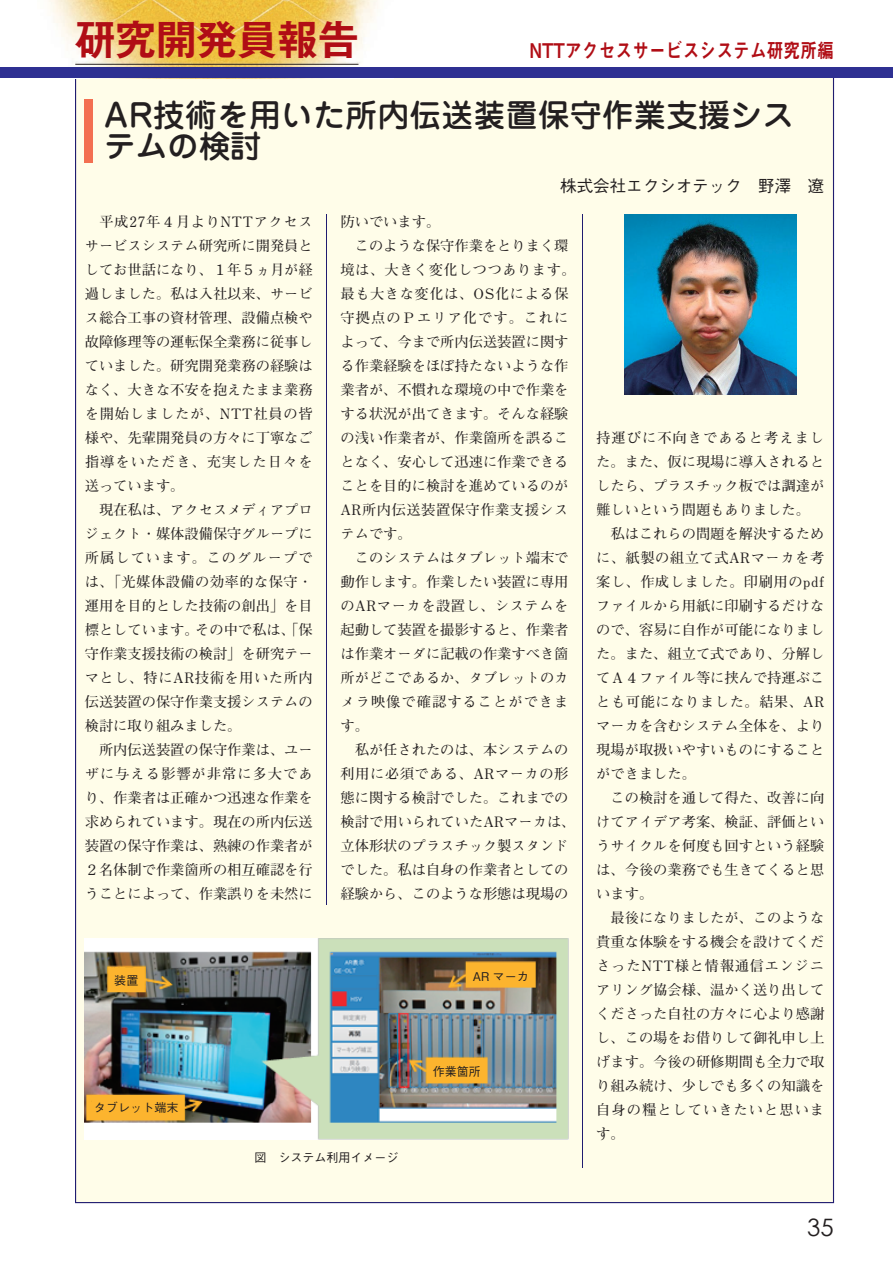
<style>
.page{position:relative;width:893px;height:1263px;background:#fff}
.page>*{position:absolute;margin:0;border:0;box-sizing:border-box;transform-origin:0 0}
.t1{font:700 40.5px "Gothic MB101 Pr 5 De";color:#b00d15}
.t2{font:500 31.5px/31.5px "Jun 34 Pro";letter-spacing:.02em;color:#231f20}
.t3{font:24px "Century Gothic";color:#231f20}
.t4{font:20.25px "Midashi Go Pr 5 MB31";color:#b00d15;scale:.83 1}
.t5{font:500 16.5px "Gothic BBB Pr 5";color:#231f20}
.t6{font:700 14.25px/24px "Futo Min A101 Pr 5";color:#231f20}
.t7{font:500 12.15px "Gothic BBB Pr 5";color:#231f20}
.t8{font:500 12px "Gothic BBB Pr 5";color:#231f20}
</style>
<div class="page">
<div style="left:75px;top:78px;width:759px;height:1125px;background:#fffde9"></div>
<img style="left:38px;top:0;width:355px;height:68px">
<hr style="left:582px;top:214px;width:1px;height:954px;background:#201c70">
<hr style="left:326px;top:215px;width:1px;height:690px;background:#201c70">
<img style="left:624px;top:214px;width:172px;height:180px">
<div style="left:0;top:68px;width:893px;height:10px;background:#2e3092"></div>
<div style="left:85px;top:99px;width:8px;height:63px;background:#f36f51"></div>
<img style="left:85px;top:939px;width:483px;height:200px">
<div style="left:111px;top:968px;width:28px;height:15px;background:#fcb42e"></div>
<div style="left:92px;top:1095px;width:85px;height:14px;background:#fcb42e"></div>
<div style="left:467px;top:963px;width:62px;height:20px;background:#fcb42e"></div>
<div style="left:428px;top:1058px;width:55px;height:15px;background:#fcb42e"></div>
<h1 class="t1" style="left:75px;top:6px;width:285px">研究開発員報告</h1>
<h3 class="t4" style="left:529px;top:34px;width:369px">NTTアクセスサービスシステム研究所編</h3>
<h2 class="t2" style="left:104px;top:96px;width:691px">AR技術を用いた所内伝送装置保守作業支援システムの検討</h2>
<p class="t5" style="left:560px;top:172px;width:265px">株式会社エクシオテック　野澤　遼</p>
<p class="t6" style="left:85px;top:208px;width:229px">　平成27年４月よりNTTアクセスサービスシステム研究所に開発員としてお世話になり、１年５ヵ月が経過しました。私は入社以来、サービス総合工事の資材管理、設備点検や故障修理等の運転保全業務に従事していました。研究開発業務の経験はなく、大きな不安を抱えたまま業務を開始しましたが、NTT社員の皆様や、先輩開発員の方々に丁寧なご指導をいただき、充実した日々を送っています。<br>　現在私は、アクセスメディアプロジェクト・媒体設備保守グループに所属しています。このグループでは、「光媒体設備の効率的な保守・運用を目的とした技術の創出」を目標としています。その中で私は、「保守作業支援技術の検討」を研究テーマとし、特にAR技術を用いた所内伝送装置の保守作業支援システムの検討に取り組みました。<br>　所内伝送装置の保守作業は、ユーザに与える影響が非常に多大であり、作業者は正確かつ迅速な作業を求められています。現在の所内伝送装置の保守作業は、熟練の作業者が<br>２名体制で作業箇所の相互確認を行うことによって、作業誤りを未然に</p>
<p class="t6" style="left:340px;top:208px;width:237px">防いでいます。<br>　このような保守作業をとりまく環境は、大きく変化しつつあります。最も大きな変化は、OS化による保守拠点のＰエリア化です。これによって、今まで所内伝送装置に関する作業経験をほぼ持たないような作業者が、不慣れな環境の中で作業をする状況が出てきます。そんな経験の浅い作業者が、作業箇所を誤ることなく、安心して迅速に作業できることを目的に検討を進めているのが<br>AR所内伝送装置保守作業支援システムです。<br>　このシステムはタブレット端末で動作します。作業したい装置に専用のARマーカを設置し、システムを起動して装置を撮影すると、作業者は作業オーダに記載の作業すべき箇所がどこであるか、タブレットのカメラ映像で確認することができます。<br>　私が任されたのは、本システムの利用に必須である、ARマーカの形態に関する検討でした。これまでの検討で用いられていたARマーカは、立体形状のプラスチック製スタンドでした。私は自身の作業者としての経験から、このような形態は現場の</p>
<p class="t7" style="left:114px;top:970px;width:26px">装置</p>
<p class="t7" style="left:473px;top:966px;width:57px">AR マーカ</p>
<p class="t7" style="left:94px;top:1097px;width:86px">タブレット端末</p>
<p class="t8" style="left:255px;top:1148px;width:145px">図　システム利用イメージ</p>
<p class="t7" style="left:433px;top:1061px;width:50px">作業箇所</p>
<p class="t6" style="left:596px;top:424px;width:230px">持運びに不向きであると考えました。また、仮に現場に導入されるとしたら、プラスチック板では調達が難しいという問題もありました。　私はこれらの問題を解決するために、紙製の組立て式ARマーカを考案し、作成しました。印刷用のpdfファイルから用紙に印刷するだけなので、容易に自作が可能になりました。また、組立て式であり、分解してＡ４ファイル等に挟んで持運ぶことも可能になりました。結果、ARマーカを含むシステム全体を、より現場が取扱いやすいものにすることができました。<br>　この検討を通して得た、改善に向けてアイデア考案、検証、評価というサイクルを何度も回すという経験は、今後の業務でも生きてくると思います。<br>　最後になりましたが、このような貴重な体験をする機会を設けてくださったNTT様と情報通信エンジニアリング協会様、温かく送り出してくださった自社の方々に心より感謝し、この場をお借りして御礼申し上げます。今後の研修期間も全力で取り組み続け、少しでも多くの知識を自身の糧としていきたいと思います。</p>
<h3 class="t3" style="left:807px;top:1210px;width:28px">35</h3>
</div>
